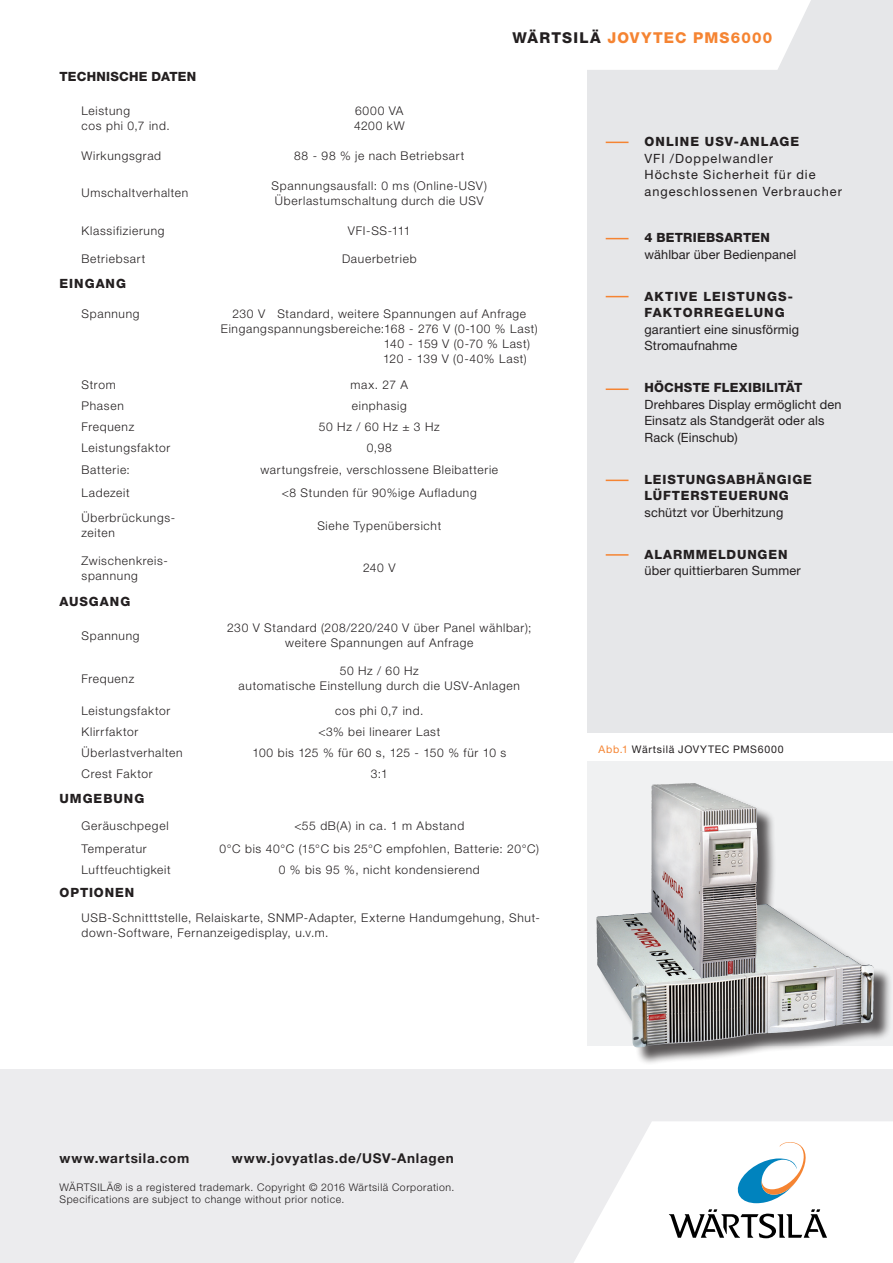
<style>
.page{position:relative;width:893px;height:1263px;background:#fff}
.page>*{position:absolute;margin:0;border:0;box-sizing:border-box;transform-origin:0 0}
.t1{font:800 15px "Helvetica Neue LT Std";letter-spacing:.08em;color:#f58432}
.t2{font:700 13.5px "Helvetica Neue LT Std";letter-spacing:.055em;color:#231f20}
.bodycopy2{font:12.75px/16.5px "Helvetica Neue LT Std";letter-spacing:.015em;color:#231f20}
.bodycopy2-2{font:800 12.75px/16.5px "Helvetica Neue LT Std";letter-spacing:.07em;color:#231f20}
.bodycopy2-3{font:12.75px/16.5px "Helvetica Neue LT Std";letter-spacing:.08em;color:#231f20}
.bodycopy2-4{font:800 12.75px "Helvetica Neue LT Std";letter-spacing:.02em;color:#231f20}
.t3{font:300 12px/15px "Helvetica Neue LT Std";letter-spacing:.06em;color:#231f20}
.t4{font:300 10.5px "Helvetica Neue LT Std";letter-spacing:.055em;color:#231f20}
.t5{font:10.5px "Helvetica Neue LT Std";letter-spacing:.065em;color:#231f20}
.s1{color:#231f20}
.s2{font-weight:800}
.s3{font-weight:400}
.s4{color:#f58432}
</style>
<div class="page">
<div style="left:587px;top:761px;width:306px;height:285px;background:#f0f1f2"></div>
<div style="left:587px;top:0;width:306px;height:733px;background:#e6e7e9"></div>
<svg style="left:587px;top:0;width:224px;height:70px;background:#fdfdfd"></svg>
<svg style="left:606px;top:142px;width:22px;height:1px"></svg>
<svg style="left:606px;top:238px;width:22px;height:1px"></svg>
<svg style="left:606px;top:296px;width:22px;height:1px"></svg>
<hr style="left:606px;top:388px;width:22px;height:2px;background:#f58432">
<svg style="left:606px;top:480px;width:22px;height:1px"></svg>
<hr style="left:606px;top:554px;width:22px;height:2px;background:#f58432">
<div style="left:599px;top:786px;width:293px;height:279px;background:#231f20;opacity:.75"></div>
<img style="left:596px;top:783px;width:97px;height:182px">
<div style="left:0;top:1069px;width:893px;height:194px;background:#ececee"></div>
<svg style="left:574px;top:1121px;width:319px;height:142px;fill:#fff"></svg>
<svg style="left:734px;top:1141px;width:74px;height:62px;background:#c8dde4"></svg>
<svg style="left:669px;top:1209px;width:158px;height:29px;background:#b2b2b2"></svg>
<p class="t1" style="left:512px;top:29px;width:261px"><span class="s1">WÄRTSILÄ</span> JOVYTEC PMS6000</p>
<p class="bodycopy2-4" style="left:60px;top:69px;width:138px">TECHNISCHE DATEN</p>
<p class="t3" style="left:82px;top:103px;width:90px">Leistung<br>cos phi 0,7 ind.</p>
<p class="t3" style="left:354px;top:103px;width:52px">6000 VA<br>4200 kW</p>
<p class="t3" style="left:82px;top:148px;width:81px">Wirkungsgrad</p>
<p class="t3" style="left:294px;top:148px;width:172px">88 - 98 % je nach Betriebsart</p>
<p class="t3" style="left:82px;top:185px;width:108px">Umschaltverhalten</p>
<p class="t3" style="left:272px;top:178px;width:217px">Spannungsausfall: 0 ms (Online-USV)</p>
<p class="t3" style="left:275px;top:193px;width:210px">Überlastumschaltung durch die USV</p>
<p class="t3" style="left:82px;top:223px;width:85px">Klassifizierung</p>
<p class="t3" style="left:348px;top:223px;width:64px">VFI-SS-111</p>
<p class="t3" style="left:82px;top:251px;width:65px">Betriebsart</p>
<p class="t3" style="left:342px;top:251px;width:76px">Dauerbetrieb</p>
<p class="bodycopy2-2" style="left:60px;top:275px;width:68px">EINGANG</p>
<p class="t3" style="left:82px;top:306px;width:60px">Spannung</p>
<p class="t3" style="left:232px;top:306px;width:295px">230 V Standard, weitere Spannungen auf Anfrage</p>
<p class="t3" style="left:221px;top:321px;width:318px">Eingangspannungsbereiche:168 - 276 V (0-100 % Last)</p>
<p class="t3" style="left:384px;top:336px;width:148px">140 - 159 V (0-70 % Last)</p>
<p class="t3" style="left:383px;top:351px;width:145px">120 - 139 V (0-40% Last)</p>
<p class="t3" style="left:82px;top:377px;width:36px">Strom</p>
<p class="t3" style="left:350px;top:377px;width:59px">max. 27 A</p>
<p class="t3" style="left:82px;top:398px;width:44px">Phasen</p>
<p class="t3" style="left:352px;top:398px;width:56px">einphasig</p>
<p class="t3" style="left:82px;top:419px;width:54px">Frequenz</p>
<p class="t3" style="left:319px;top:419px;width:122px">50 Hz / 60 Hz ± 3 Hz</p>
<p class="t3" style="left:82px;top:440px;width:90px">Leistungsfaktor</p>
<p class="t3" style="left:367px;top:440px;width:26px">0,98</p>
<p class="t3" style="left:82px;top:462px;width:50px">Batterie:</p>
<p class="t3" style="left:260px;top:462px;width:239px">wartungsfreie, verschlossene Bleibatterie</p>
<p class="t3" style="left:82px;top:485px;width:50px">Ladezeit</p>
<p class="t3" style="left:282px;top:485px;width:196px">&lt;8 Stunden für 90%ige Aufladung</p>
<p class="t3" style="left:82px;top:510px;width:95px">Überbrückungs&shy;zeiten</p>
<p class="t3" style="left:317px;top:518px;width:125px">Siehe Typenübersicht</p>
<p class="t3" style="left:82px;top:553px;width:88px">Zwischenkreis&shy;spannung</p>
<p class="t3" style="left:363px;top:560px;width:34px">240 V</p>
<p class="bodycopy2-2" style="left:60px;top:593px;width:72px">AUSGANG</p>
<p class="t3" style="left:82px;top:628px;width:60px">Spannung</p>
<p class="t3" style="left:227px;top:620px;width:306px;text-align:center">230 V Standard (208/220/240 V über Panel wählbar); weitere Spannungen auf Anfrage</p>
<p class="t3" style="left:82px;top:671px;width:54px">Frequenz</p>
<p class="t3" style="left:340px;top:663px;width:81px">50 Hz / 60 Hz</p>
<p class="t3" style="left:239px;top:678px;width:283px">automatische Einstellung durch die USV-Anlagen</p>
<p class="t3" style="left:82px;top:703px;width:90px">Leistungsfaktor</p>
<p class="t3" style="left:335px;top:703px;width:90px">cos phi 0,7 ind.</p>
<p class="t3" style="left:82px;top:724px;width:58px">Klirrfaktor</p>
<p class="t3" style="left:318px;top:724px;width:123px">&lt;3% bei linearer Last</p>
<p class="t3" style="left:82px;top:745px;width:103px">Überlastverhalten</p>
<p class="t3" style="left:252px;top:745px;width:255px">100 bis 125 % für 60 s, 125 - 150 % für 10 s</p>
<p class="t3" style="left:82px;top:766px;width:73px">Crest Faktor</p>
<p class="t3" style="left:371px;top:766px;width:18px">3:1</p>
<p class="bodycopy2-2" style="left:60px;top:790px;width:86px">UMGEBUNG</p>
<p class="t3" style="left:82px;top:818px;width:89px">Geräuschpegel</p>
<p class="t3" style="left:294px;top:818px;width:171px">&lt;55 dB(A) in ca. 1 m Abstand</p>
<p class="t3" style="left:82px;top:841px;width:67px">Temperatur</p>
<p class="t3" style="left:220px;top:841px;width:321px">0°C bis 40°C (15°C bis 25°C empfohlen, Batterie: 20°C)</p>
<p class="t3" style="left:82px;top:861px;width:91px">Luftfeuchtigkeit</p>
<p class="t3" style="left:279px;top:861px;width:202px">0 % bis 95 %, nicht kondensierend</p>
<p class="bodycopy2-2" style="left:60px;top:884px;width:76px">OPTIONEN</p>
<p class="t3" style="left:82px;top:910px;width:460px">USB-Schnitttstelle, Relaiskarte, SNMP-Adapter, Externe Handumgehung, Shut&shy;down-Software, Fernanzeigedisplay, u.v.m.</p>
<p class="bodycopy2-3" style="left:644px;top:133px;width:199px"><span class="s2">ONLINE USV-ANLAGE<br></span>VFI /Doppelwandler<br>Höchste Sicherheit für die angeschlossenen Verbraucher</p>
<p class="bodycopy2" style="left:644px;top:229px;width:153px"><span class="s2">4 BETRIEBSARTEN </span>wählbar über Bedienpanel</p>
<p class="bodycopy2" style="left:644px;top:288px;width:156px"><span class="s2">AKTIVE LEISTUNGS-<br>FAKTORREGELUNG </span>garantiert eine sinusförmig<br>Stromaufnahme</p>
<p class="bodycopy2" style="left:644px;top:379px;width:199px"><span class="s2">HÖCHSTE FLEXIBILITÄT<br></span>Drehbares Display ermöglicht den<br>Einsatz als Standgerät oder als<br>Rack (Einschub)</p>
<p class="bodycopy2-2" style="left:644px;top:471px;width:169px">LEISTUNGSABHÄNGIGE<br>LÜFTERSTEUERUNG <span class="s3">schützt vor Überhitzung</span></p>
<p class="bodycopy2" style="left:644px;top:546px;width:158px"><span class="s2">ALARMMELDUNGEN </span>über quittierbaren Summer</p>
<p class="t5" style="left:598px;top:743px;width:187px"><span class="s4">Abb.1</span> Wärtsilä JOVYTEC PMS6000</p>
<p class="t2" style="left:60px;top:1150px;width:131px">www.wartsila.com</p>
<p class="t2" style="left:232px;top:1150px;width:224px">www.jovyatlas.de/USV-Anlagen</p>
<p class="t4" style="left:60px;top:1181px;width:396px">WÄRTSILÄ® is a registered trademark. Copyright © 2016 Wärtsilä Corporation.</p>
<p class="t4" style="left:60px;top:1193px;width:286px">Specifications are subject to change without prior notice.</p>
</div>
